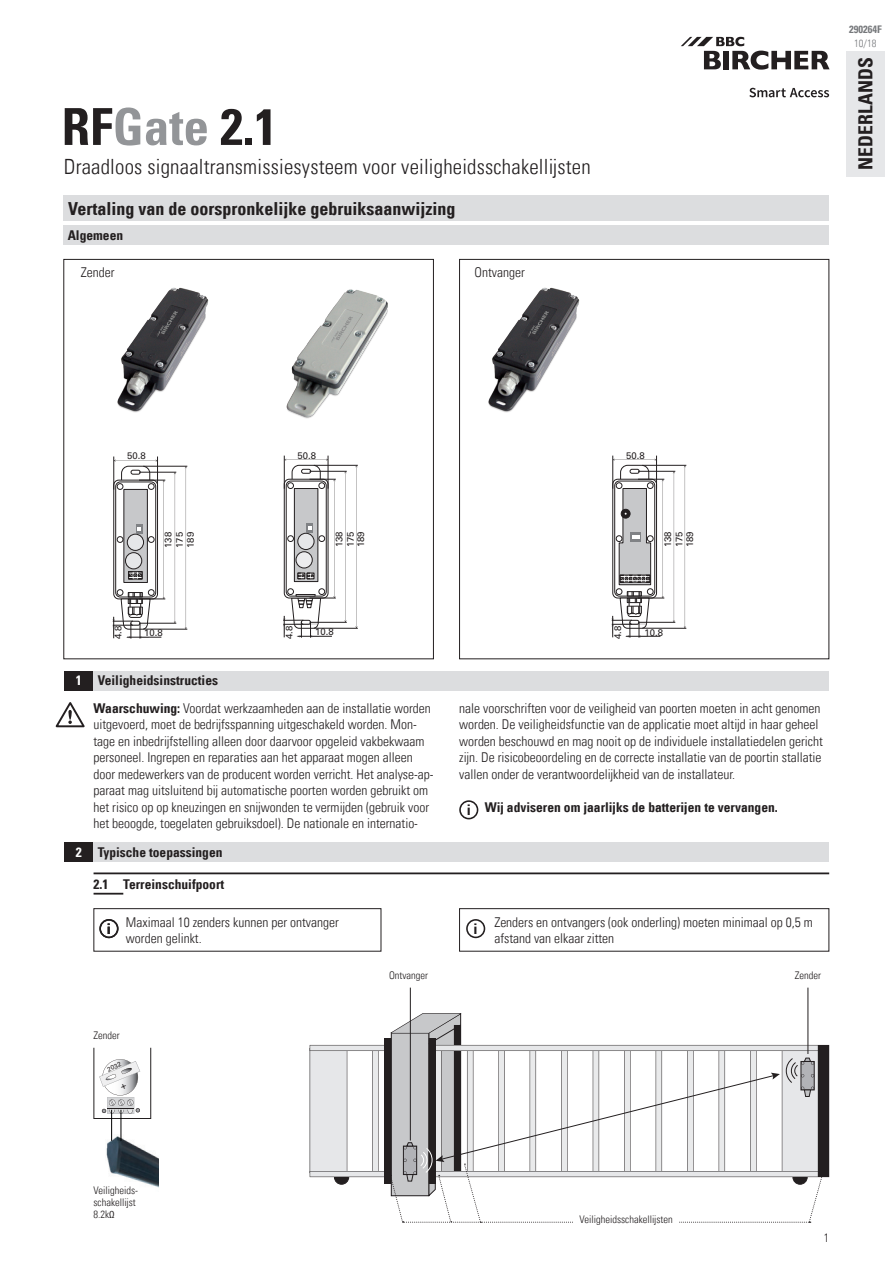
<style>
.page{position:relative;width:893px;height:1263px;background:#fff}
.page>*{position:absolute;margin:0;border:0;box-sizing:border-box;transform-origin:0 0}
.t1{font:51px "Univers Com 67 Bold Cond";color:#231f20}
.t2{font:21px "Univers Com 47 Light Cond";letter-spacing:.01em;color:#231f20}
.t3{font:19.5px "Univers Com 67 Bold Cond";letter-spacing:.01em;color:#231f20}
.t4{font:18px "Univers Com 67 Bold Cond";color:#231f20}
.t5{font:14.7px "Univers Com 67 Bold Cond";color:#231f20}
.t6{font:13.5px/16.5px "Univers Com 47 Light Cond";color:#231f20}
.t7{font:13.5px "Univers Com 67 Bold Cond";color:#231f20}
.t8{font:12px "Univers Com 47 Light Cond";color:#231f20}
.t9{font:10.5px/12px "Univers Com 47 Light Cond";color:#231f20}
.t10{font:10.5px "Univers Com 67 Bold Cond";color:#76787b}
.t11{font:10.5px "Univers Com 47 Light Cond";color:#76787b}
.t12{font:9.6px/10.6px "Univers";color:#231f20}
.t13{font:9.6px/11.2px "Univers Com 55 Roman";color:#231f20;text-align:justify}
.t14{font:9.3px "Univers";color:#231f20}
.t15{font:6.6px "Univers Com 55 Roman";color:#231f20}
.s1{color:#939598}
.s2{color:#fff}
.s3{font-family:"Univers Com 67 Bold Cond"}
</style>
<div class="page">
<div style="left:63px;top:259px;width:371px;height:400px;border:1px solid #231f20"></div>
<div style="left:459px;top:259px;width:370px;height:400px;border:1px solid #231f20"></div>
<svg style="left:56px;top:702px;width:29px;height:25px"></svg>
<div style="left:94px;top:1047px;width:57px;height:72px;border:1px solid #231f20"></div>
<img style="left:106px;top:1134px;width:53px;height:54px">
<hr style="left:111px;top:1110px;width:1px;height:31px;background:#000">
<hr style="left:121px;top:1110px;width:1px;height:31px;background:#000">
<hr style="left:410px;top:987px;width:1px;height:153px;background:#231f20">
<hr style="left:808px;top:987px;width:1px;height:67px;background:#231f20">
<svg style="left:310px;top:1013px;width:519px;height:210px"></svg>
<img style="left:117px;top:287px;width:92px;height:126px">
<img style="left:488px;top:287px;width:92px;height:126px">
<img style="left:286px;top:289px;width:102px;height:130px">
<div style="left:121px;top:466px;width:29px;height:24px;border:1px solid #231f20;border-radius:7px"></div>
<svg style="left:131px;top:470px;width:9px;height:4px"></svg>
<hr style="left:139px;top:623px;width:37px;height:1px;background:#231f20">
<hr style="left:139px;top:472px;width:37px;height:1px;background:#231f20">
<svg style="left:174px;top:472px;width:2px;height:151px"></svg>
<hr style="left:143px;top:629px;width:44px;height:1px;background:#231f20">
<hr style="left:143px;top:466px;width:44px;height:1px;background:#231f20">
<svg style="left:185px;top:466px;width:2px;height:163px"></svg>
<hr style="left:157px;top:456px;width:1px;height:34px;background:#231f20">
<hr style="left:113px;top:456px;width:1px;height:34px;background:#231f20">
<svg style="left:114px;top:460px;width:43px;height:2px"></svg>
<svg style="left:113px;top:480px;width:52px;height:158px"></svg>
<div style="left:292px;top:465px;width:29px;height:24px;border:1px solid #231f20;border-radius:7px"></div>
<div style="left:301px;top:469px;width:10px;height:4px;border:1px solid #231f20;border-radius:2px"></div>
<hr style="left:309px;top:622px;width:38px;height:1px;background:#231f20">
<hr style="left:309px;top:471px;width:38px;height:1px;background:#231f20">
<svg style="left:344px;top:471px;width:2px;height:151px"></svg>
<hr style="left:314px;top:628px;width:44px;height:1px;background:#231f20">
<hr style="left:314px;top:465px;width:44px;height:1px;background:#231f20">
<svg style="left:355px;top:465px;width:2px;height:163px"></svg>
<hr style="left:328px;top:456px;width:1px;height:33px;background:#231f20">
<hr style="left:284px;top:456px;width:1px;height:33px;background:#231f20">
<svg style="left:284px;top:459px;width:44px;height:2px"></svg>
<svg style="left:283px;top:479px;width:53px;height:159px"></svg>
<div style="left:298px;top:573px;width:7px;height:6px;border:1px solid #231f20"></div>
<div style="left:620px;top:465px;width:29px;height:24px;border:1px solid #231f20;border-radius:7px"></div>
<svg style="left:630px;top:469px;width:9px;height:4px"></svg>
<hr style="left:638px;top:622px;width:37px;height:1px;background:#231f20">
<hr style="left:638px;top:471px;width:37px;height:1px;background:#231f20">
<svg style="left:673px;top:471px;width:2px;height:151px"></svg>
<hr style="left:642px;top:628px;width:44px;height:1px;background:#231f20">
<hr style="left:642px;top:465px;width:44px;height:1px;background:#231f20">
<svg style="left:684px;top:465px;width:2px;height:163px"></svg>
<hr style="left:656px;top:456px;width:1px;height:33px;background:#231f20">
<hr style="left:612px;top:456px;width:1px;height:33px;background:#231f20">
<svg style="left:613px;top:459px;width:43px;height:2px"></svg>
<svg style="left:612px;top:479px;width:52px;height:159px"></svg>
<svg style="left:681px;top:37px;width:149px;height:33px"></svg>
<svg style="left:749px;top:88px;width:80px;height:9px"></svg>
<svg style="left:466px;top:919px;width:19px;height:19px"></svg>
<div style="left:94px;top:908px;width:287px;height:43px;border:1px solid #231f20"></div>
<div style="left:64px;top:196px;width:765px;height:25px;background:#dcdddf"></div>
<div style="left:63px;top:225px;width:766px;height:19px;background:#dcdddf"></div>
<div style="left:64px;top:842px;width:30px;height:19px;background:#231f20"></div>
<div style="left:94px;top:842px;width:735px;height:19px;background:#dcdddf"></div>
<div style="left:846px;top:51px;width:38px;height:125px;background:#e6e7e9"></div>
<hr style="left:94px;top:872px;width:735px;height:2px;background:#231f20">
<svg style="left:94px;top:893px;width:29px;height:1px"></svg>
<svg style="left:99px;top:919px;width:19px;height:19px"></svg>
<div style="left:573px;top:1215px;width:106px;height:16px;background:#fff"></div>
<div style="left:64px;top:671px;width:30px;height:19px;background:#231f20"></div>
<div style="left:94px;top:671px;width:735px;height:19px;background:#dcdddf"></div>
<svg style="left:459px;top:800px;width:19px;height:19px"></svg>
<div style="left:459px;top:908px;width:370px;height:43px;border:1px solid #231f20"></div>
<svg style="left:99px;top:1059px;width:41px;height:55px"></svg>
<h1 class="t1" style="left:62px;top:96px;width:217px">RF<span class="s1">Gate</span> 2.1</h1>
<h2 class="t2" style="left:64px;top:154px;width:528px">Draadloos signaaltransmissiesysteem voor veiligheidsschakellijsten</h2>
<h3 class="t4" style="left:68px;top:197px;width:389px">Vertaling van de oorspronkelijke gebruiksaanwijzing</h3>
<p class="t7" style="left:68px;top:227px;width:57px">Algemeen</p>
<p class="t6" style="left:81px;top:264px;width:35px">Zender</p>
<p class="t6" style="left:475px;top:264px;width:52px">Ontvanger</p>
<p class="t10" style="left:849px;top:23px;width:34px">290264F</p>
<p class="t11" style="left:854px;top:37px;width:24px">10/18</p>
<h3 class="t3" style="left:853px;top:170px;width:115px;rotate:-90deg">NEDERLANDS</h3>
<p class="t13" style="left:127px;top:450px;width:20px">50.8</p>
<p class="t12" style="left:298px;top:450px;width:20px">50.8</p>
<p class="t12" style="left:626px;top:450px;width:20px">50.8</p>
<p class="t13" style="left:162px;top:548px;width:17px;rotate:-90deg">138<br>175<br>189</p>
<p class="t12" style="left:334px;top:547px;width:17px;rotate:-90deg">138</p>
<p class="t12" style="left:345px;top:547px;width:17px;rotate:-90deg">175<br>189</p>
<p class="t12" style="left:662px;top:547px;width:17px;rotate:-90deg">138</p>
<p class="t12" style="left:673px;top:547px;width:17px;rotate:-90deg">175<br>189</p>
<p class="t13" style="left:113px;top:639px;width:15px;rotate:-90deg">4.8</p>
<p class="t13" style="left:144px;top:627px;width:20px">10.8</p>
<p class="t14" style="left:284px;top:639px;width:15px;rotate:-90deg">4.8</p>
<p class="t12" style="left:315px;top:626px;width:20px">10.8</p>
<p class="t12" style="left:613px;top:639px;width:15px;rotate:-90deg">4.8</p>
<p class="t12" style="left:644px;top:628px;width:20px">10.8</p>
<p class="t7" style="left:76px;top:672px;width:144px"><span class="s2">1</span> Veiligheidsinstructies</p>
<p class="t6" style="left:94px;top:700px;width:342px"><span class="s3">Waarschuwing:</span> Voordat werkzaamheden aan de installatie worden uitgevoerd, moet de bedrijfsspanning uitgeschakeld worden. Mon&shy;tage en inbedrijfstelling alleen door daarvoor opgeleid vakbekwaam personeel. Ingrepen en reparaties aan het apparaat mogen alleen door medewerkers van de producent worden verricht. Het analyse-ap&shy;paraat mag uitsluitend bij automatische poorten worden gebruikt om het risico op op kneuzingen en snijwonden te vermijden (gebruik voor het beoogde, toegelaten gebruiksdoel). De nationale en internatio-</p>
<p class="t6" style="left:459px;top:700px;width:365px">nale voorschriften voor de veiligheid van poorten moeten in acht genomen worden. De veiligheidsfunctie van de applicatie moet altijd in haar geheel worden beschouwd en mag nooit op de individuele installatiedelen gericht zijn. De risicobeoordeling en de correcte installatie van de poortin stallatie vallen onder de verantwoordelijkheid van de installateur.</p>
<p class="t7" style="left:485px;top:798px;width:295px">Wij adviseren om jaarlijks de batterijen te vervangen.</p>
<p class="t5" style="left:467px;top:801px;width:6px">i</p>
<p class="t7" style="left:76px;top:844px;width:148px"><span class="s2">2</span> Typische toepassingen</p>
<p class="t7" style="left:94px;top:876px;width:132px">2.1 Terreinschuifpoort</p>
<p class="t5" style="left:107px;top:920px;width:6px">i</p>
<p class="t6" style="left:126px;top:914px;width:214px">Maximaal 10 zenders kunnen per ontvanger worden gelinkt.</p>
<p class="t9" style="left:94px;top:1029px;width:28px">Zender</p>
<p class="t15" style="left:106px;top:1066px;width:16px;rotate:-24deg">2032</p>
<p class="t9" style="left:94px;top:1184px;width:46px">Veiligheids&shy;schakellijst<br>8.2kΩ</p>
<p class="t9" style="left:389px;top:969px;width:41px">Ontvanger</p>
<p class="t5" style="left:474px;top:920px;width:6px">i</p>
<p class="t6" style="left:494px;top:914px;width:320px;line-height:15.8px">Zenders en ontvangers (ook onderling) moeten minimaal op 0,5 m afstand van elkaar zitten</p>
<p class="t9" style="left:795px;top:969px;width:28px">Zender</p>
<p class="t9" style="left:580px;top:1213px;width:95px">Veiligheidsschakellijsten</p>
<p class="t8" style="left:824px;top:1230px;width:7px">1</p>
</div>
